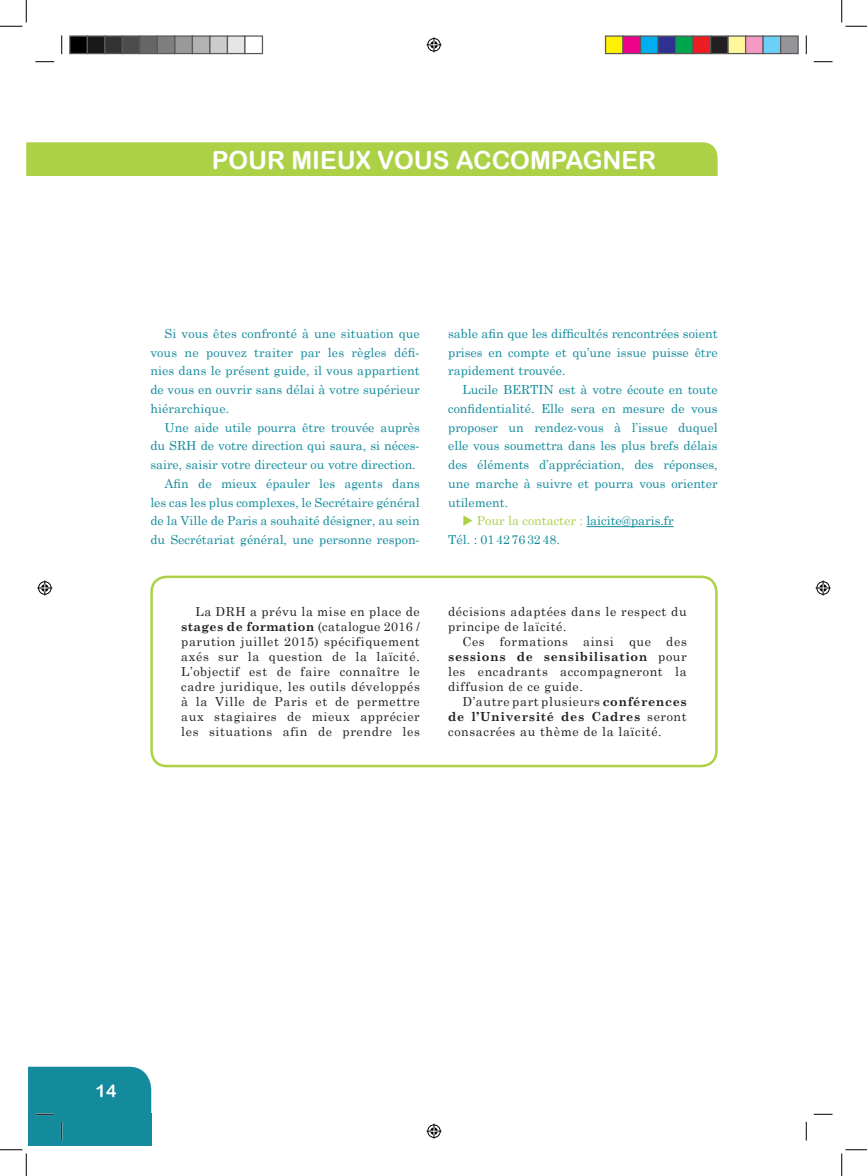
<style>
.page{position:relative;width:868px;height:1176px;background:#fff}
.page>*{position:absolute;margin:0;border:0;box-sizing:border-box;transform-origin:0 0}
.t1{font:25px "Arial Rounded MT Bold";color:#fff}
.t2{font:17.5px "Arial Rounded MT Bold";color:#fff}
.t3{font:12.5px/18.8px "Century Schoolbook";color:#138b9c;text-align:justify}
.t4{font:12.5px/15px "Century Schoolbook";letter-spacing:.05em;color:#231f20;text-align:justify}
.s1{color:#acd146}
.s2{font-weight:700}
</style>
<div class="page">
<div style="left:28px;top:1113px;width:123px;height:33px;background:#138b9c"></div>
<div style="left:26px;top:142px;width:691px;height:34px;background:#acd146"></div>
<hr style="left:586px;top:526px;width:87px;height:1px;background:#138b9c">
<div style="left:150px;top:575px;width:567px;height:192px;border:2px solid #acd146;border-radius:15px"></div>
<svg style="left:35px;top:61px;width:19px;height:1px"></svg>
<svg style="left:813px;top:61px;width:19px;height:1px"></svg>
<div style="left:28px;top:1066px;width:123px;height:49px;background:#138b9c"></div>
<svg style="left:813px;top:1113px;width:19px;height:2px"></svg>
<svg style="left:61px;top:35px;width:1px;height:19px"></svg>
<svg style="left:61px;top:1122px;width:1px;height:18px"></svg>
<svg style="left:805px;top:35px;width:2px;height:19px"></svg>
<svg style="left:805px;top:1122px;width:2px;height:18px"></svg>
<svg style="left:0;top:1px;width:27px;height:26px"></svg>
<svg style="left:0;top:1149px;width:27px;height:27px"></svg>
<svg style="left:841px;top:1px;width:25px;height:26px"></svg>
<svg style="left:841px;top:1149px;width:25px;height:27px"></svg>
<svg style="left:426px;top:37px;width:15px;height:15px"></svg>
<svg style="left:426px;top:1123px;width:15px;height:15px"></svg>
<svg style="left:37px;top:580px;width:15px;height:15px"></svg>
<svg style="left:815px;top:580px;width:15px;height:15px"></svg>
<div style="left:70px;top:36px;width:17px;height:18px;background:#000"></div>
<div style="left:69px;top:35px;width:19px;height:19px;border:1px solid #595959"></div>
<div style="left:87px;top:36px;width:18px;height:18px;background:#191919"></div>
<div style="left:87px;top:35px;width:18px;height:19px;border:1px solid #595959"></div>
<div style="left:105px;top:36px;width:17px;height:18px;background:#333"></div>
<div style="left:104px;top:35px;width:19px;height:19px;border:1px solid #595959"></div>
<div style="left:122px;top:36px;width:18px;height:18px;background:#4c4c4c"></div>
<div style="left:122px;top:35px;width:18px;height:19px;border:1px solid #595959"></div>
<div style="left:140px;top:36px;width:17px;height:18px;background:#666"></div>
<div style="left:139px;top:35px;width:19px;height:19px;border:1px solid #595959"></div>
<div style="left:157px;top:36px;width:18px;height:18px;background:#7f7f7f"></div>
<div style="left:157px;top:35px;width:18px;height:19px;border:1px solid #595959"></div>
<div style="left:175px;top:36px;width:17px;height:18px;background:#999"></div>
<div style="left:174px;top:35px;width:19px;height:19px;border:1px solid #595959"></div>
<div style="left:192px;top:36px;width:18px;height:18px;background:#b2b2b2"></div>
<div style="left:192px;top:35px;width:18px;height:19px;border:1px solid #595959"></div>
<div style="left:210px;top:36px;width:17px;height:18px;background:#ccc"></div>
<div style="left:209px;top:35px;width:19px;height:19px;border:1px solid #595959"></div>
<div style="left:227px;top:36px;width:18px;height:18px;background:#e5e5e5"></div>
<div style="left:227px;top:35px;width:18px;height:19px;border:1px solid #595959"></div>
<div style="left:244px;top:35px;width:19px;height:19px;border:1px solid #595959"></div>
<div style="left:605px;top:36px;width:18px;height:18px;background:#fff101"></div>
<div style="left:605px;top:35px;width:18px;height:19px;border:1px solid #595959"></div>
<div style="left:623px;top:36px;width:17px;height:18px;background:#ed028c"></div>
<div style="left:622px;top:35px;width:19px;height:19px;border:1px solid #595959"></div>
<div style="left:640px;top:36px;width:18px;height:18px;background:#00aeef"></div>
<div style="left:640px;top:35px;width:18px;height:19px;border:1px solid #595959"></div>
<div style="left:658px;top:36px;width:17px;height:18px;background:#2e3092"></div>
<div style="left:657px;top:35px;width:19px;height:19px;border:1px solid #595959"></div>
<div style="left:675px;top:36px;width:18px;height:18px;background:#00a54f"></div>
<div style="left:675px;top:35px;width:18px;height:19px;border:1px solid #595959"></div>
<div style="left:693px;top:36px;width:17px;height:18px;background:#ee1d23"></div>
<div style="left:692px;top:35px;width:19px;height:19px;border:1px solid #595959"></div>
<div style="left:710px;top:36px;width:18px;height:18px;background:#231f20"></div>
<div style="left:710px;top:35px;width:18px;height:19px;border:1px solid #595959"></div>
<div style="left:728px;top:36px;width:17px;height:18px;background:#fff79a"></div>
<div style="left:727px;top:35px;width:19px;height:19px;border:1px solid #595959"></div>
<div style="left:745px;top:36px;width:18px;height:18px;background:#f499c2"></div>
<div style="left:745px;top:35px;width:18px;height:19px;border:1px solid #595959"></div>
<div style="left:763px;top:36px;width:17px;height:18px;background:#6bcff6"></div>
<div style="left:762px;top:35px;width:19px;height:19px;border:1px solid #595959"></div>
<div style="left:780px;top:36px;width:18px;height:18px;background:#939598"></div>
<div style="left:780px;top:35px;width:18px;height:19px;border:1px solid #595959"></div>
<h1 class="t1" style="left:212px;top:145px;width:446px">POUR MIEUX VOUS ACCOMPAGNER</h1>
<p class="t3" style="left:150px;top:324px;width:271px;text-indent:14px">Si vous êtes confronté à une situation que vous ne pouvez traiter par les règles défi&shy;nies dans le présent guide, il vous appartient de vous en ouvrir sans délai à votre supérieur hiérarchique.</p>
<p class="t3" style="left:164px;top:417px;width:257px">Une aide utile pourra être trouvée auprès</p>
<p class="t3" style="left:150px;top:436px;width:271px">du SRH de votre direction qui saura, si néces-</p>
<p class="t3" style="left:150px;top:455px;width:267px">saire, saisir votre directeur ou votre direction.</p>
<p class="t3" style="left:164px;top:474px;width:257px">Afin de mieux épauler les agents dans</p>
<p class="t3" style="left:150px;top:492px;width:271px">les cas les plus complexes, le Secrétaire général</p>
<p class="t3" style="left:150px;top:511px;width:271px">de la Ville de Paris a souhaité désigner, au sein</p>
<p class="t3" style="left:150px;top:530px;width:271px">du Secrétariat général, une personne respon-</p>
<p class="t3" style="left:448px;top:324px;width:271px">sable afin que les difficultés rencontrées soient prises en compte et qu’une issue puisse être rapidement trouvée.</p>
<p class="t3" style="left:448px;top:380px;width:271px;text-indent:14px">Lucile BERTIN est à votre écoute en toute confidentialité. Elle sera en mesure de vous proposer un rendez-vous à l’issue duquel elle vous soumettra dans les plus brefs délais des éléments d’appréciation, des réponses, une marche à suivre et pourra vous orienter utilement.</p>
<p class="t3" style="left:448px;top:511px;width:227px;text-indent:14px"><span class="s1">◆ Pour la contacter :</span> laicite@paris.fr<br>Tél. : 0142763248.</p>
<p class="t4" style="left:181px;top:603px;width:240px;text-indent:14px">La DRH a prévu la mise en place de <span class="s2">stages de formation</span> (catalogue 2016 / parution juillet 2015) spécifiquement axés sur la question de la laïcité.<br>L’objectif est de faire connaître le cadre juridique, les outils développés à la Ville de Paris et de permettre aux stagiaires de mieux apprécier les situations afin de prendre les</p>
<p class="t4" style="left:448px;top:603px;width:240px">décisions adaptées dans le respect du principe de laïcité.</p>
<p class="t4" style="left:448px;top:633px;width:240px;text-indent:14px">Ces formations ainsi que des <span class="s2">sessions de sensibilisation</span> pour les encadrants accompagneront la diffusion de ce guide.</p>
<p class="t4" style="left:448px;top:693px;width:240px;text-indent:14px">D’autre part plusieurs <span class="s2">conférences de l’Université des Cadres</span> seront consacrées au thème de la laïcité.</p>
<h2 class="t2" style="left:96px;top:1081px;width:22px">14</h2>
</div>
